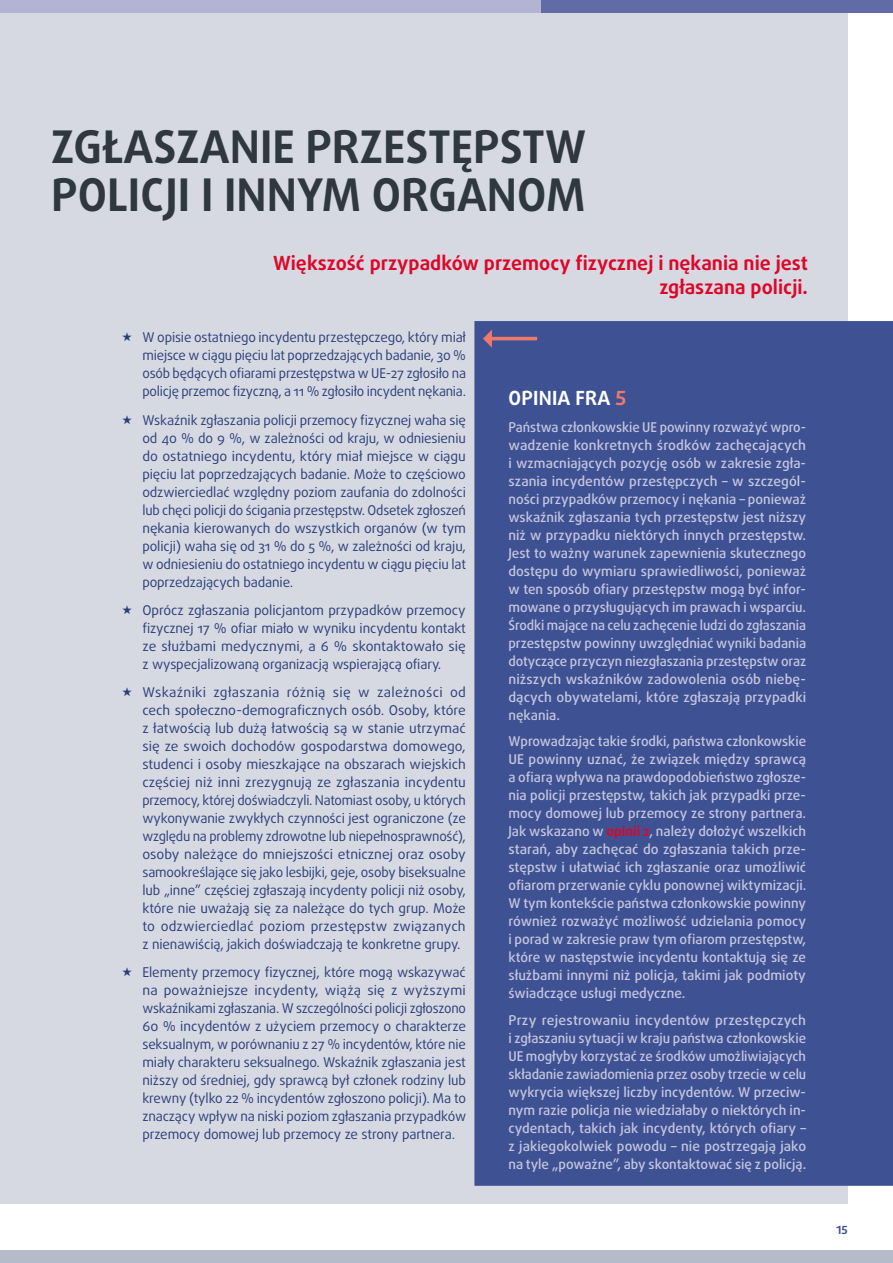
<style>
.page{position:relative;width:893px;height:1263px;background:#fff}
.page>*{position:absolute;margin:0;border:0;box-sizing:border-box;transform-origin:0 0}
.title_1{font:700 45px/48px "Daxline Pro";color:#2f383f}
.title_2{font:700 19.5px/24px "Daxline Pro";color:#dd0629;text-align:right}
.opinion_title{font:700 19.5px "Daxline Pro";letter-spacing:.01em;color:#fff}
.t1{font:13.5px/18px "Daxline Pro";letter-spacing:-.01em;color:#2a3f79;text-align:justify}
.opinion_body{font:500 13.5px/18px "Daxline Pro";color:#c6c6df;text-align:justify}
.t2{font:700 11.25px "Daxline Pro";color:#3e5293}
.s1{color:#eb7a6b}
.s2{font-weight:700;color:#dd0629}
</style>
<div class="page">
<div style="left:0;top:0;width:848px;height:1204px;background:#d7d9e2"></div>
<div style="left:474px;top:321px;width:419px;height:865px;background:#3e5293"></div>
<svg style="left:483px;top:330px;width:54px;height:18px"></svg>
<div style="left:0;top:1250px;width:893px;height:13px;background:#b6bbca"></div>
<div style="left:540px;top:0;width:353px;height:13px;background:#616ba5"></div>
<div style="left:0;top:0;width:540px;height:13px;background:#b3b3d4"></div>
<p class="title_1" style="left:51px;top:123px;width:536px">ZGŁASZANIE PRZESTĘPSTW<br>POLICJI I INNYM ORGANOM</p>
<p class="title_2" style="left:273px;top:252px;width:536px">Większość przypadków przemocy fizycznej i nękania nie jest zgłaszana policji.</p>
<p class="t1" style="left:142px;top:328px;width:325px">W opisie ostatniego incydentu przestępczego, który miał miejsce w ciągu pięciu lat poprzedzających badanie, 30 % osób będących ofiarami przestępstwa w UE-27 zgłosiło na policję przemoc fizyczną, a 11 % zgłosiło incydent nękania.</p>
<p class="t1" style="left:142px;top:411px;width:325px">Wskaźnik zgłaszania policji przemocy fizycznej waha się od 40 % do 9 %, w zależności od kraju, w odniesieniu do ostatniego incydentu, który miał miejsce w ciągu pięciu lat poprzedzających badanie. Może to częściowo odzwierciedlać względny poziom zaufania do zdolności lub chęci policji do ścigania przestępstw. Odsetek zgłoszeń nękania kierowanych do wszystkich organów (w tym policji) waha się od 31 % do 5 %, w zależności od kraju, w odniesieniu do ostatniego incydentu w ciągu pięciu lat poprzedzających badanie.</p>
<p class="t1" style="left:142px;top:601px;width:325px">Oprócz zgłaszania policjantom przypadków przemocy fizycznej 17 % ofiar miało w wyniku incydentu kontakt ze służbami medycznymi, a 6 % skontaktowało się z wyspecjalizowaną organizacją wspierającą ofiary.</p>
<p class="t1" style="left:142px;top:683px;width:325px">Wskaźniki zgłaszania różnią się w zależności od cech społeczno-demograficznych osób. Osoby, które z łatwością lub dużą łatwością są w stanie utrzymać się ze swoich dochodów gospodarstwa domowego, studenci i osoby mieszkające na obszarach wiejskich częściej niż inni zrezygnują ze zgłaszania incydentu przemocy, której doświadczyli. Natomiast osoby, u których wykonywanie zwykłych czynności jest ograniczone (ze względu na problemy zdrowotne lub niepełnosprawność), osoby należące do mniejszości etnicznej oraz osoby samookreślające się jako lesbijki, geje, osoby biseksualne lub „inne” częściej zgłaszają incydenty policji niż osoby, które nie uważają się za należące do tych grup. Może to odzwierciedlać poziom przestępstw związanych z nienawiścią, jakich doświadczają te konkretne grupy.</p>
<p class="t1" style="left:142px;top:963px;width:325px">Elementy przemocy fizycznej, które mogą wskazywać na poważniejsze incydenty, wiążą się z wyższymi wskaźnikami zgłaszania. W szczególności policji zgłoszono 60 % incydentów z użyciem przemocy o charakterze seksualnym, w porównaniu z 27 % incydentów, które nie miały charakteru seksualnego. Wskaźnik zgłaszania jest niższy od średniej, gdy sprawcą był członek rodziny lub krewny (tylko 22 % incydentów zgłoszono policji). Ma to znaczący wpływ na niski poziom zgłaszania przypadków przemocy domowej lub przemocy ze strony partnera.</p>
<p class="opinion_title" style="left:509px;top:385px;width:119px">OPINIA FRA <span class="s1">5</span></p>
<p class="opinion_body" style="left:508px;top:418px;width:299px">Państwa członkowskie UE powinny rozważyć wpro&shy;wadzenie konkretnych środków zachęcających i wzmacniających pozycję osób w zakresie zgła&shy;szania incydentów przestępczych – w szczegól&shy;ności przypadków przemocy i nękania – ponieważ wskaźnik zgłaszania tych przestępstw jest niższy niż w przypadku niektórych innych przestępstw.<br>Jest to ważny warunek zapewnienia skutecznego dostępu do wymiaru sprawiedliwości, ponieważ w ten sposób ofiary przestępstw mogą być infor&shy;mowane o przysługujących im prawach i wsparciu.<br>Środki mające na celu zachęcenie ludzi do zgłaszania przestępstw powinny uwzględniać wyniki badania dotyczące przyczyn niezgłaszania przestępstw oraz niższych wskaźników zadowolenia osób niebę&shy;dących obywatelami, które zgłaszają przypadki nękania.</p>
<p class="opinion_body" style="left:508px;top:732px;width:299px">Wprowadzając takie środki, państwa członkowskie UE powinny uznać, że związek między sprawcą a ofiarą wpływa na prawdopodobieństwo zgłosze&shy;nia policji przestępstw, takich jak przypadki prze&shy;mocy domowej lub przemocy ze strony partnera.<br>Jak wskazano w <span class="s2">opinii 2</span>, należy dołożyć wszelkich starań, aby zachęcać do zgłaszania takich prze&shy;stępstw i ułatwiać ich zgłaszanie oraz umożliwić ofiarom przerwanie cyklu ponownej wiktymizacji.<br>W tym kontekście państwa członkowskie powinny również rozważyć możliwość udzielania pomocy i porad w zakresie praw tym ofiarom przestępstw, które w następstwie incydentu kontaktują się ze służbami innymi niż policja, takimi jak podmioty świadczące usługi medyczne.</p>
<p class="opinion_body" style="left:508px;top:1011px;width:299px">Przy rejestrowaniu incydentów przestępczych i zgłaszaniu sytuacji w kraju państwa członkowskie UE mogłyby korzystać ze środków umożliwiających składanie zawiadomienia przez osoby trzecie w celu wykrycia większej liczby incydentów. W przeciw&shy;nym razie policja nie wiedziałaby o niektórych in&shy;cydentach, takich jak incydenty, których ofiary – z jakiegokolwiek powodu – nie postrzegają jako na tyle „poważne”, aby skontaktować się z policją.</p>
<p class="t2" style="left:836px;top:1222px;width:13px">15</p>
</div>
